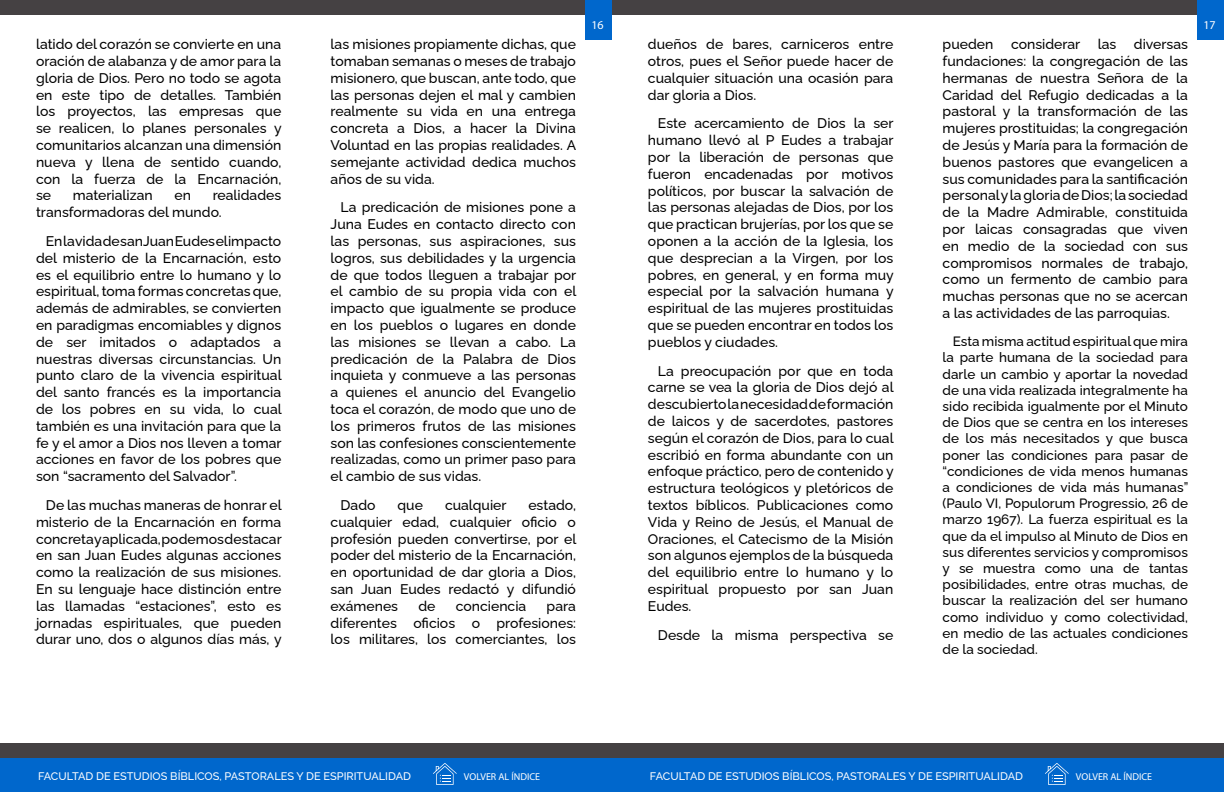
<style>
.page{position:relative;width:1224px;height:792px;background:#fff}
.page>*{position:absolute;margin:0;border:0;box-sizing:border-box;transform-origin:0 0}
.t1{font:500 14px/16.8px "Raleway";color:#000;text-align:justify}
.t2{font:500 13.5px/16.2px "Raleway";color:#000;text-align:justify}
.t3{font:12px "Myriad Pro";color:#fff}
.t4{font:500 11px "Raleway";color:#fff}
.t5{font:10px "Myriad Pro";color:#fff}
</style>
<div class="page">
<div style="left:0;top:756px;width:612px;height:36px;background:#0067cc"></div>
<div style="left:612px;top:756px;width:612px;height:36px;background:#0067cc"></div>
<div style="left:0;top:743px;width:612px;height:14px;background:#454143"></div>
<div style="left:612px;top:743px;width:612px;height:14px;background:#454143"></div>
<div style="left:0;top:0;width:612px;height:14px;background:#454143"></div>
<div style="left:612px;top:0;width:612px;height:14px;background:#454143"></div>
<svg style="left:433px;top:763px;width:24px;height:22px"></svg>
<svg style="left:1045px;top:763px;width:24px;height:22px"></svg>
<div style="left:585px;top:0;width:27px;height:40px;background:#0067cc"></div>
<div style="left:1197px;top:0;width:27px;height:40px;background:#0067cc"></div>
<p class="t1" style="left:36px;top:34px;width:247px">latido del corazón se convierte en una oración de alabanza y de amor para la gloria de Dios. Pero no todo se agota en este tipo de detalles. También los proyectos, las empresas que se realicen, lo planes personales y comunitarios alcanzan una dimensión nueva y llena de sentido cuando, con la fuerza de la Encarnación, se</p>
<p class="t1" style="left:36px;top:185px;width:247px;text-indent:177px">realidades transformadoras del mundo.</p>
<p class="t1" style="left:36px;top:231px;width:247px;text-indent:10px">En la vida de san Juan Eudes el impacto del misterio de la Encarnación, esto es el equilibrio entre lo humano y lo espiritual, toma formas concretas que, además de admirables, se convierten en paradigmas encomiables y dignos de ser imitados o adaptados a nuestras diversas circunstancias. Un punto claro de la vivencia espiritual del santo francés es la importancia de los pobres en su vida, lo cual también es una invitación para que la fe y el amor a Dios nos lleven a tomar acciones en favor de los pobres que son “sacramento del Salvador”.</p>
<p class="t1" style="left:36px;top:495px;width:247px;text-indent:10px">De las muchas maneras de honrar el misterio de la Encarnación en forma concreta y aplicada, podemos destacar en san Juan Eudes algunas acciones como la realización de sus misiones.<br>En su lenguaje hace distinción entre las llamadas “estaciones”, esto es jornadas espirituales, que pueden durar uno, dos o algunos días más, y</p>
<p class="t1" style="left:73px;top:185px;width:81px">materializan</p>
<p class="t1" style="left:174px;top:185px;width:18px">en</p>
<p class="t1" style="left:331px;top:34px;width:247px">las misiones propiamente dichas, que tomaban semanas o meses de trabajo misionero, que buscan, ante todo, que las personas dejen el mal y cambien realmente su vida en una entrega concreta a Dios, a hacer la Divina Voluntad en las propias realidades. A semejante actividad dedica muchos años de su vida.</p>
<p class="t1" style="left:331px;top:197px;width:247px;text-indent:10px">La predicación de misiones pone a Juna Eudes en contacto directo con las personas, sus aspiraciones, sus logros, sus debilidades y la urgencia de que todos lleguen a trabajar por el cambio de su propia vida con el impacto que igualmente se produce en los pueblos o lugares en donde las misiones se llevan a cabo. La predicación de la Palabra de Dios inquieta y conmueve a las personas a quienes el anuncio del Evangelio toca el corazón, de modo que uno de los primeros frutos de las misiones son las confesiones conscientemente realizadas, como un primer paso para el cambio de sus vidas.</p>
<p class="t1" style="left:341px;top:495px;width:36px">Dado</p>
<p class="t1" style="left:398px;top:495px;width:27px">que</p>
<p class="t1" style="left:445px;top:495px;width:63px">cualquier</p>
<p class="t1" style="left:331px;top:495px;width:247px;text-indent:198px">estado, cualquier edad, cualquier oficio o profesión pueden convertirse, por el poder del misterio de la Encarnación, en oportunidad de dar gloria a Dios, san Juan Eudes redactó y difundió exámenes</p>
<p class="t1" style="left:418px;top:596px;width:19px">de</p>
<p class="t1" style="left:456px;top:596px;width:72px">conciencia</p>
<p class="t1" style="left:331px;top:596px;width:247px;text-indent:216px">para diferentes oficios o profesiones: los militares, los comerciantes, los</p>
<p class="t3" style="left:592px;top:18px;width:14px">16</p>
<p class="t3" style="left:1204px;top:18px;width:14px">17</p>
<p class="t1" style="left:648px;top:34px;width:247px">dueños de bares, carniceros entre otros, pues el Señor puede hacer de cualquier situación una ocasión para dar gloria a Dios.</p>
<p class="t1" style="left:648px;top:113px;width:247px;text-indent:10px">Este acercamiento de Dios la ser humano llevó al P Eudes a trabajar por la liberación de personas que fueron encadenadas por motivos políticos, por buscar la salvación de las personas alejadas de Dios, por los que practican brujerías, por los que se oponen a la acción de la Iglesia, los que desprecian a la Virgen, por los pobres, en general, y en forma muy especial por la salvación humana y espiritual de las mujeres prostituidas que se pueden encontrar en todos los pueblos y ciudades.</p>
<p class="t1" style="left:648px;top:361px;width:247px;text-indent:10px">La preocupación por que en toda carne se vea la gloria de Dios dejó al descubierto la necesidad de formación de laicos y de sacerdotes, pastores según el corazón de Dios, para lo cual escribió en forma abundante con un enfoque práctico, pero de contenido y estructura teológicos y pletóricos de textos bíblicos. Publicaciones como Vida y Reino de Jesús, el Manual de Oraciones, el Catecismo de la Misión son algunos ejemplos de la búsqueda del equilibrio entre lo humano y lo espiritual propuesto por san Juan Eudes.</p>
<p class="t1" style="left:658px;top:625px;width:237px">Desde la misma perspectiva se</p>
<p class="t1" style="left:943px;top:34px;width:247px;text-indent:191px">diversas fundaciones: la congregación de las hermanas de nuestra Señora de la Caridad del Refugio dedicadas a la pastoral y la transformación de las mujeres prostituidas; la congregación de Jesús y María para la formación de buenos pastores que evangelicen a sus comunidades para la santificación personal y la gloria de Dios; la sociedad de la Madre Admirable, constituida por laicas consagradas que viven en medio de la sociedad con sus compromisos normales de trabajo, como un fermento de cambio para muchas personas que no se acercan a las actividades de las parroquias.</p>
<p class="t2" style="left:943px;top:332px;width:247px;text-indent:10px">Esta misma actitud espiritual que mira la parte humana de la sociedad para darle un cambio y aportar la novedad de una vida realizada integralmente ha sido recibida igualmente por el Minuto de Dios que se centra en los intereses de los más necesitados y que busca poner las condiciones para pasar de “condiciones de vida menos humanas a condiciones de vida más humanas” (Paulo VI, Populorum Progressio, 26 de marzo 1967). La fuerza espiritual es la que da el impulso al Minuto de Dios en sus diferentes servicios y compromisos y se muestra como una de tantas posibilidades, entre otras muchas, de buscar la realización del ser humano como individuo y como colectividad, en medio de las actuales condiciones de la sociedad.</p>
<p class="t1" style="left:943px;top:34px;width:52px">pueden</p>
<p class="t1" style="left:1011px;top:34px;width:107px">considerar las</p>
<p class="t4" style="left:38px;top:768px;width:375px">FACULTAD DE ESTUDIOS BÍBLICOS, PASTORALES Y DE ESPIRITUALIDAD</p>
<p class="t5" style="left:464px;top:770px;width:78px">VOLVER AL ÍNDICE</p>
<p class="t4" style="left:650px;top:768px;width:375px">FACULTAD DE ESTUDIOS BÍBLICOS, PASTORALES Y DE ESPIRITUALIDAD</p>
<p class="t5" style="left:1076px;top:770px;width:78px">VOLVER AL ÍNDICE</p>
</div>
